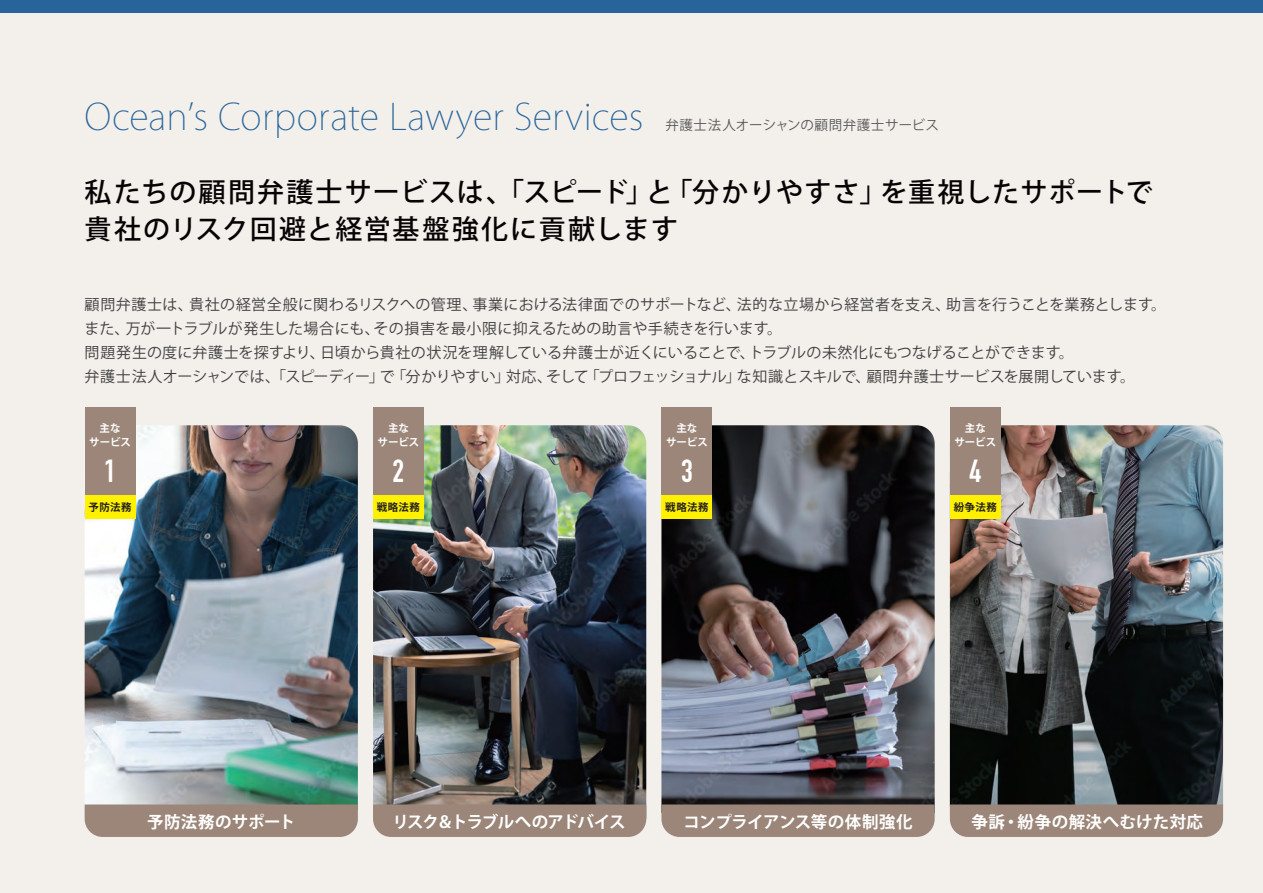
<style>
.page{position:relative;width:1263px;height:893px;background:#f3f0eb}
.page>*{position:absolute;margin:0;border:0;box-sizing:border-box;transform-origin:0 0}
.t1{font:200 36px "Koz Go Pro";letter-spacing:.005em;color:#28649a}
.t2{font:700 31.5px "DIN Condensed";color:#fff}
.t3{font:500 27px/37.5px "Koz Go Pr 6 N";letter-spacing:.045em;color:#070304}
.t4{font:700 16.5px "Koz Go Pr 6 N";letter-spacing:-.06em;color:#fff}
.t5{font:700 16.5px "Koz Go Pr 6 N";letter-spacing:-.025em;color:#fff}
.t6{font:700 16.5px "Koz Go Pr 6 N";letter-spacing:.025em;color:#fff}
.t7{font:700 16.5px "Koz Go Pr 6 N";letter-spacing:.005em;color:#fff}
.t8{font:15px/24px "Koz Go Pr 6 N";letter-spacing:.01em;color:#3e3e3f}
.t9{font:13.5px "Koz Go Pr 6 N";letter-spacing:.03em;color:#57585a}
.t10{font:700 10.5px/13.5px "Koz Go Pr 6 N";letter-spacing:-.005em;color:#fff;text-align:center}
.t11{font:700 10.5px "Koz Go Pr 6 N";letter-spacing:.045em;color:#231f20}
</style>
<div class="page">
<img style="left:85px;top:425px;width:273px;height:379px">
<div style="left:85px;top:804px;width:273px;height:33px;background:#9b8679"></div>
<div style="left:0;top:0;width:1263px;height:13px;background:#28649a"></div>
<div style="left:85px;top:407px;width:51px;height:88px;background:#9b8679"></div>
<img style="left:373px;top:425px;width:273px;height:379px">
<div style="left:373px;top:407px;width:51px;height:88px;background:#9b8679"></div>
<img style="left:661px;top:425px;width:274px;height:379px">
<div style="left:661px;top:407px;width:51px;height:88px;background:#9b8679"></div>
<img style="left:950px;top:425px;width:273px;height:379px">
<div style="left:950px;top:407px;width:51px;height:88px;background:#9b8679"></div>
<div style="left:950px;top:804px;width:273px;height:33px;background:#9b8679"></div>
<div style="left:661px;top:804px;width:274px;height:33px;background:#9b8679"></div>
<div style="left:373px;top:804px;width:273px;height:33px;background:#9b8679"></div>
<div style="left:85px;top:495px;width:51px;height:23px;background:#fff101"></div>
<div style="left:373px;top:495px;width:51px;height:23px;background:#fff101"></div>
<div style="left:661px;top:495px;width:51px;height:23px;background:#fff101"></div>
<div style="left:950px;top:495px;width:51px;height:23px;background:#fff101"></div>
<h1 class="t1" style="left:85px;top:93px;width:560px">Oceanʼs Corporate Lawyer Services</h1>
<p class="t9" style="left:665px;top:117px;width:275px">弁護士法人オーシャンの顧問弁護士サービス</p>
<h3 class="t3" style="left:85px;top:174px;width:1070px">私たちの顧問弁護士サービスは、「スピード」と「分かりやすさ」を重視したサポートで貴社のリスク回避と経営基盤強化に貢献します</h3>
<p class="t8" style="left:85px;top:293px;width:1083px">顧問弁護士は、貴社の経営全般に関わるリスクへの管理、事業における法律面でのサポートなど、法的な立場から経営者を支え、助言を行うことを業務とします。また、万が一トラブルが発生した場合にも、その損害を最小限に抑えるための助言や手続きを行います。<br>問題発生の度に弁護士を探すより、日頃から貴社の状況を理解している弁護士が近くにいることで、トラブルの未然化にもつなげることができます。<br>弁護士法人オーシャンでは、「スピーディー」で「分かりやすい」対応、そして「プロフェッショナル」な知識とスキルで、顧問弁護士サービスを展開しています。</p>
<p class="t10" style="left:89px;top:422px;width:43px">主な<br>サービス</p>
<h2 class="t2" style="left:104px;top:450px;width:13px">1</h2>
<p class="t10" style="left:378px;top:422px;width:43px">主な<br>サービス</p>
<h2 class="t2" style="left:393px;top:450px;width:13px">2</h2>
<p class="t10" style="left:666px;top:422px;width:43px">主な<br>サービス</p>
<h2 class="t2" style="left:681px;top:450px;width:13px">3</h2>
<p class="t10" style="left:954px;top:422px;width:43px">主な<br>サービス</p>
<h2 class="t2" style="left:969px;top:450px;width:13px">4</h2>
<p class="t11" style="left:88px;top:501px;width:45px">予防法務</p>
<p class="t11" style="left:377px;top:501px;width:45px">戦略法務</p>
<p class="t11" style="left:665px;top:501px;width:45px">戦略法務</p>
<p class="t11" style="left:954px;top:501px;width:45px">紛争法務</p>
<p class="t7" style="left:147px;top:813px;width:150px">予防法務のサポート</p>
<p class="t4" style="left:392px;top:813px;width:235px">リスク＆トラブルへのアドバイス</p>
<p class="t5" style="left:684px;top:813px;width:230px">コンプライアンス等の体制強化</p>
<p class="t6" style="left:971px;top:813px;width:233px">争訴・紛争の解決へむけた対応</p>
</div>
